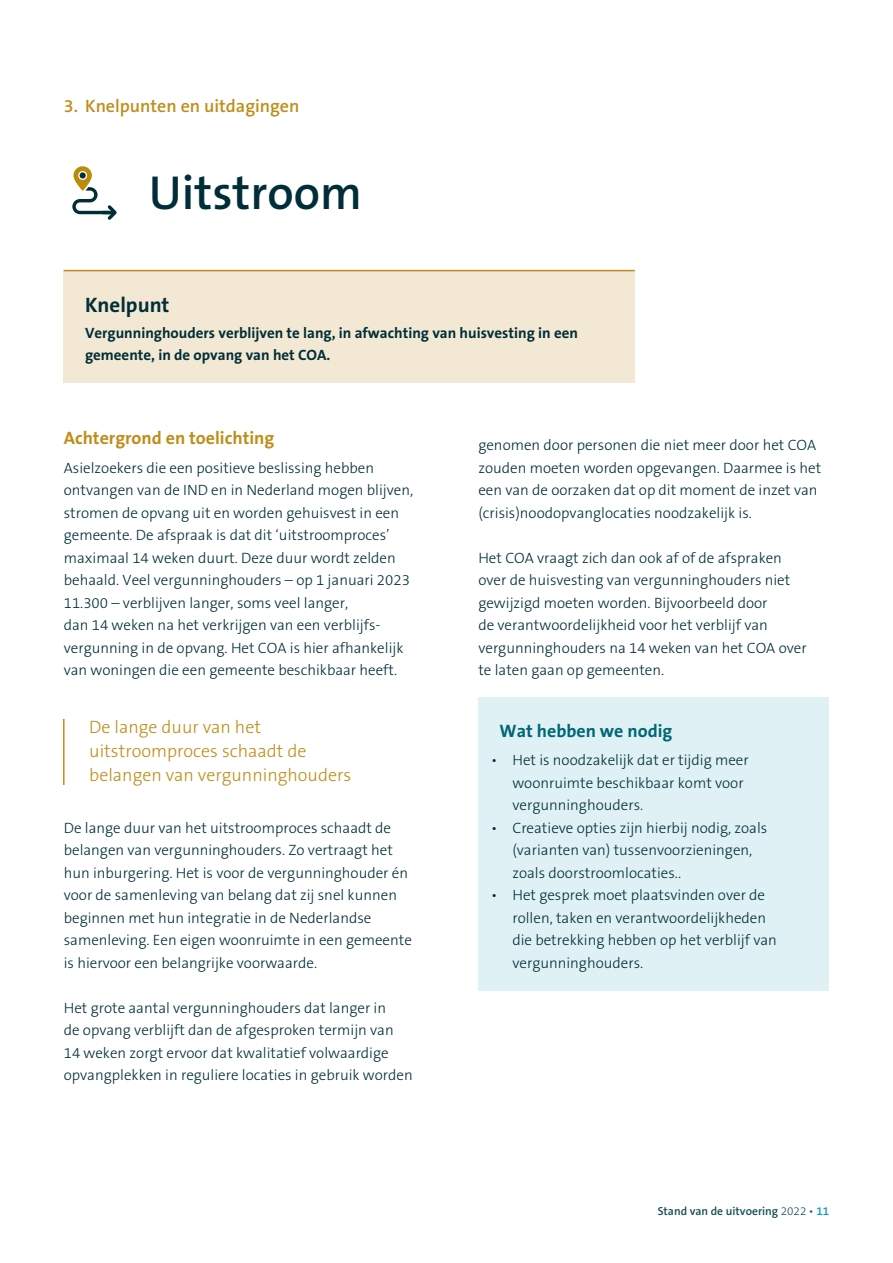
<style>
.page{position:relative;width:893px;height:1263px;background:#fff}
.page>*{position:absolute;margin:0;border:0;box-sizing:border-box;transform-origin:0 0}
.t1{font:600 48px "The Sans B6";color:#002e38}
.Kaderkop{font:700 21px "The Sans B7";color:#002e38}
.t2{font:300 18px/24px "The Sans B3";color:#bf8e1a}
.t3{font:600 18px "The Sans B6";color:#bf8e1a}
.Kaderbody{font:700 18px "The Sans B7";color:#bf8e1a}
.TK1_wat_hebben_we_nodig{font:700 18px "The Sans B7";color:#006775}
.Body{font:300 15px/22.5px "The Sans B3";color:#002e38}
.Kaderbody-2{font:700 15px/22.5px "The Sans B7";color:#002e38}
.t4{font:600 11.7px "The Sans B6";color:#114d55}
.s1{font-family:"The Sans B3";font-weight:300}
.s2{color:#009ebd}
</style>
<div class="page">
<div style="left:478px;top:697px;width:351px;height:49px;background:#e0f1f5"></div>
<div style="left:478px;top:736px;width:351px;height:96px;background:#e0f1f5"></div>
<div style="left:478px;top:803px;width:351px;height:97px;background:#e0f1f5"></div>
<div style="left:478px;top:871px;width:351px;height:119px;background:#e0f1f5"></div>
<div style="left:64px;top:270px;width:571px;height:112px;background:#f3e8d3"></div>
<hr style="left:64px;top:270px;width:571px;height:1px;background:#bf8e1a">
<hr style="left:63px;top:719px;width:2px;height:66px;background:#bf8e1a">
<svg style="left:72px;top:166px;width:45px;height:54px"></svg>
<svg style="left:78px;top:171px;width:9px;height:9px"></svg>
<div style="left:80px;top:172px;width:6px;height:7px;background:#002d36;border-radius:50%"></div>
<h1 class="t3" style="left:64px;top:97px;width:237px">3. Knelpunten en uitdagingen</h1>
<h2 class="t1" style="left:149px;top:167px;width:215px">Uitstroom</h2>
<h2 class="Kaderkop" style="left:85px;top:294px;width:86px">Knelpunt</h2>
<p class="Kaderbody-2" style="left:85px;top:322px;width:494px">Vergunninghouders verblijven te lang, in afwachting van huisvesting in een gemeente, in de opvang van het COA.</p>
<p class="Kaderbody" style="left:64px;top:428px;width:212px">Achtergrond en toelichting</p>
<p class="Body" style="left:64px;top:457px;width:351px">Asielzoekers die een positieve beslissing hebben ontvangen van de IND en in Nederland mogen blijven, stromen de opvang uit en worden gehuisvest in een gemeente. De afspraak is dat dit ‘uitstroomproces’ maximaal 14 weken duurt. Deze duur wordt zelden behaald. Veel vergunninghouders – op 1 januari 2023<br>11.300 – verblijven langer, soms veel langer,<br>dan 14 weken na het verkrijgen van een verblijfs&shy;vergunning in de opvang. Het COA is hier afhankelijk van woningen die een gemeente beschikbaar heeft.</p>
<p class="t2" style="left:89px;top:716px;width:263px">De lange duur van het uitstroomproces schaadt de belangen van vergunninghouders</p>
<p class="Body" style="left:64px;top:817px;width:350px">De lange duur van het uitstroomproces schaadt de belangen van vergunninghouders. Zo vertraagt het hun inburgering. Het is voor de vergunninghouder én voor de samenleving van belang dat zij snel kunnen beginnen met hun integratie in de Nederlandse samenleving. Een eigen woonruimte in een gemeente is hiervoor een belangrijke voorwaarde.</p>
<p class="Body" style="left:64px;top:997px;width:350px">Het grote aantal vergunninghouders dat langer in<br>de opvang verblijft dan de afgesproken termijn van 14 weken zorgt ervoor dat kwalitatief volwaardige opvangplekken in reguliere locaties in gebruik worden</p>
<p class="Body" style="left:478px;top:435px;width:344px">genomen door personen die niet meer door het COA zouden moeten worden opgevangen. Daarmee is het een van de oorzaken dat op dit moment de inzet van (crisis)noodopvanglocaties noodzakelijk is.</p>
<p class="Body" style="left:478px;top:547px;width:330px">Het COA vraagt zich dan ook af of de afspraken over de huisvesting van vergunninghouders niet gewijzigd moeten worden. Bijvoorbeeld door<br>de verantwoordelijkheid voor het verblijf van vergunninghouders na 14 weken van het COA over te laten gaan op gemeenten.</p>
<h1 class="TK1_wat_hebben_we_nodig" style="left:500px;top:721px;width:174px">Wat hebben we nodig</h1>
<p class="Body" style="left:512px;top:750px;width:238px;text-indent:-21px">• Het is noodzakelijk dat er tijdig meer woonruimte beschikbaar komt voor vergunninghouders.</p>
<p class="Body" style="left:512px;top:817px;width:256px;text-indent:-21px">• Creatieve opties zijn hierbij nodig, zoals (varianten van) tussenvoorzieningen, zoals doorstroomlocaties..</p>
<p class="Body" style="left:512px;top:885px;width:266px;text-indent:-21px">• Het gesprek moet plaatsvinden over de rollen, taken en verantwoordelijkheden die betrekking hebben op het verblijf van vergunninghouders.</p>
<p class="t4" style="left:658px;top:1205px;width:173px">Stand van de uitvoering <span class="s1">2022 •</span> <span class="s2">11</span></p>
</div>
